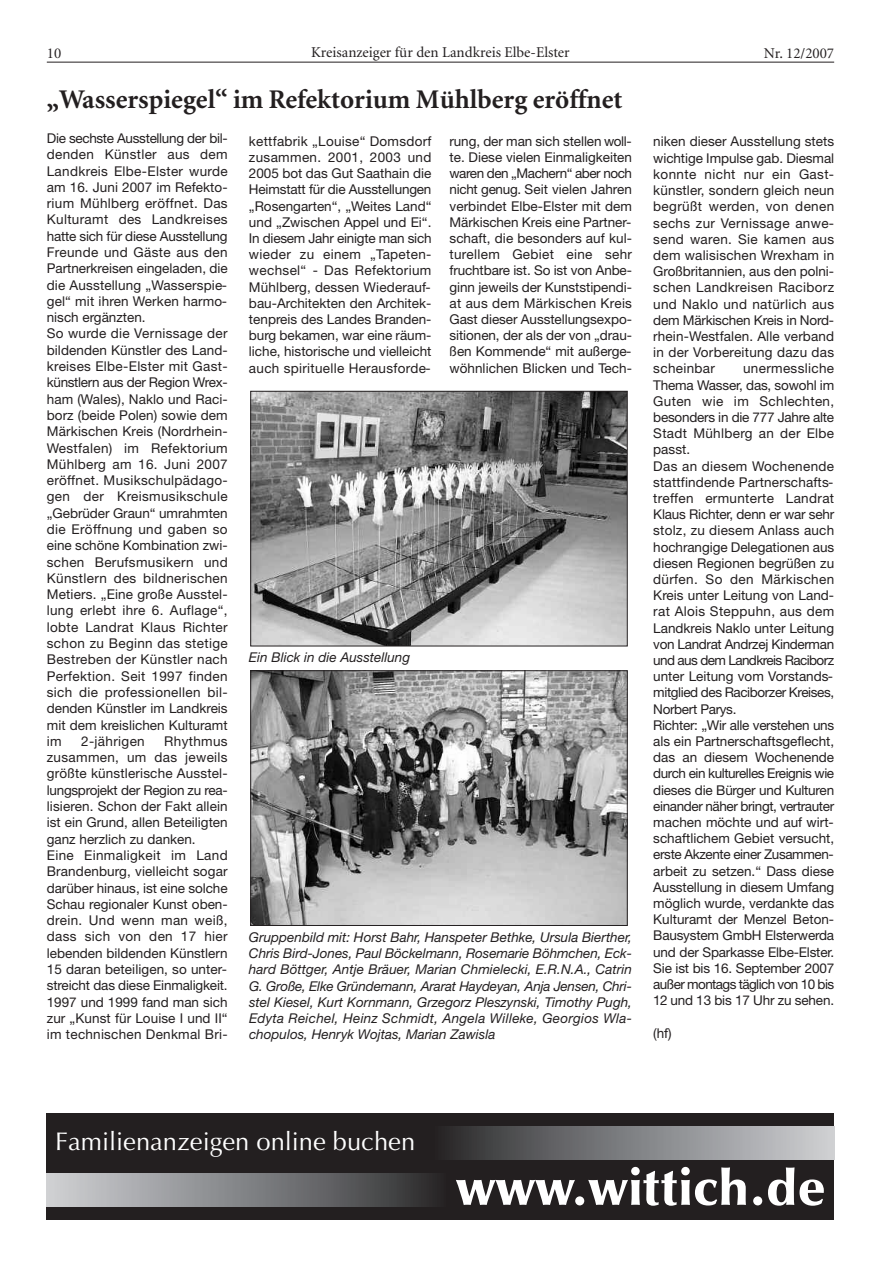
<style>
.page{position:relative;width:881px;height:1263px;background:#fff}
.page>*{position:absolute;margin:0;border:0;box-sizing:border-box;transform-origin:0 0}
.t1{font:900 51px "Optima";color:#fff}
.t2{font:700 27px "Minion";color:#231f20}
.t3{font:25.5px "Optima";color:#fff}
.t4{font:15px "Minion";color:#231f20}
.t5{font:13.5px/16.2px "Helvetica Neue LT";color:#231f20;text-align:justify}
.t6{font:13.5px/16.4px "Helvetica Neue LT";letter-spacing:.02em;color:#231f20}
.t7{font:italic 13.5px/16.2px "Helvetica Neue LT";color:#231f20;text-align:justify}
.t8{font:13.5px "Helvetica Neue LT";letter-spacing:.025em;color:#231f20}
</style>
<div class="page">
<hr style="left:47px;top:62px;width:786px;height:1px;background:#231f20">
<img style="left:252px;top:672px;width:373px;height:252px">
<div style="left:250px;top:670px;width:377px;height:256px;border:1px solid #231f20"></div>
<img style="left:252px;top:393px;width:373px;height:251px">
<div style="left:250px;top:391px;width:377px;height:255px;border:1px solid #231f20"></div>
<div style="left:47px;top:1113px;width:786px;height:107px;background:#231f20"></div>
<div style="left:47px;top:1173px;width:398px;height:33px;background:linear-gradient(to right,#d2d4d7,#2e2d2f)"></div>
<div style="left:435px;top:1126px;width:398px;height:33px;background:linear-gradient(to right,#2c2c2e,#d1d3d6)"></div>
<p class="t4" style="left:47px;top:47px;width:16px">10</p>
<p class="t4" style="left:311px;top:47px;width:260px">Kreisanzeiger für den Landkreis Elbe-Elster</p>
<p class="t4" style="left:763px;top:47px;width:72px">Nr. 12/2007</p>
<h2 class="t2" style="left:47px;top:89px;width:577px">„Wasserspiegel“ im Refektorium Mühlberg eröffnet</h2>
<p class="t6" style="left:47px;top:131px;width:182px">Die sechste Ausstellung der bil&shy;denden Künstler aus dem<br>Landkreis Elbe-Elster wurde am 16. Juni 2007 im Refekto&shy;rium Mühlberg eröffnet. Das<br>Kulturamt des Landkreises hatte sich für diese Ausstellung<br>Freunde und Gäste aus den<br>Partnerkreisen eingeladen, die die Ausstellung „Wasserspie&shy;gel“ mit ihren Werken harmo&shy;nisch ergänzten.<br>So wurde die Vernissage der bildenden Künstler des Land&shy;kreises Elbe-Elster mit Gast&shy;künstlern aus der Region Wrex&shy;ham (Wales), Naklo und Raci&shy;borz (beide Polen) sowie dem<br>Märkischen Kreis (Nordrhein-<br>Westfalen) im Refektorium<br>Mühlberg am 16. Juni 2007 eröffnet. Musikschulpädago&shy;gen der Kreismusikschule „Gebrüder Graun“ umrahmten die Eröffnung und gaben so eine schöne Kombination zwi&shy;schen Berufsmusikern und<br>Künstlern des bildnerischen<br>Metiers. „Eine große Ausstel&shy;lung erlebt ihre 6. Auflage“, lobte Landrat Klaus Richter schon zu Beginn das stetige<br>Bestreben der Künstler nach<br>Perfektion. Seit 1997 finden sich die professionellen bil&shy;denden Künstler im Landkreis mit dem kreislichen Kulturamt im</p>
<p class="t5" style="left:47px;top:734px;width:182px;text-align:left;text-indent:117px">Rhythmus zusammen, um das jeweils größte künstlerische Ausstel&shy;lungsprojekt der Region zu rea&shy;lisieren. Schon der Fakt allein ist ein Grund, allen Beteiligten ganz herzlich zu danken.<br>Eine Einmaligkeit im Land<br>Brandenburg, vielleicht sogar darüber hinaus, ist eine solche<br>Schau regionaler Kunst oben&shy;drein. Und wenn man weiß, dass sich von den 17 hier lebenden bildenden Künstlern<br>15 daran beteiligen, so unter&shy;streicht das diese Einmaligkeit.<br>1997 und 1999 fand man sich zur „Kunst für Louise I und II“ im technischen Denkmal Bri-</p>
<p class="t8" style="left:81px;top:736px;width:65px">2-jährigen</p>
<p class="t5" style="left:249px;top:134px;width:184px">kettfabrik „Louise“ Domsdorf zusammen. 2001, 2003 und 2005 bot das Gut Saathain die Heimstatt für die Ausstellungen „Rosengarten“, „Weites Land“ und „Zwischen Appel und Ei“.<br>In diesem Jahr einigte man sich wieder zu einem „Tapeten&shy;wechsel“ - Das Refektorium Mühlberg, dessen Wiederauf&shy;bau-Architekten den Architek&shy;tenpreis des Landes Branden&shy;burg bekamen, war eine räum&shy;liche, historische und vielleicht auch spirituelle Herausforde-</p>
<p class="t5" style="left:449px;top:134px;width:184px">rung, der man sich stellen woll&shy;te. Diese vielen Einmaligkeiten waren den „Machern“ aber noch nicht genug. Seit vielen Jahren verbindet Elbe-Elster mit dem Märkischen Kreis eine Partner&shy;schaft, die besonders auf kul&shy;turellem Gebiet eine sehr fruchtbare ist. So ist von Anbe&shy;ginn jeweils der Kunststipendi&shy;at aus dem Märkischen Kreis Gast dieser Ausstellungsexpo&shy;sitionen, der als der von „drau&shy;ßen Kommende“ mit außerge&shy;wöhnlichen Blicken und Tech-</p>
<p class="t5" style="left:653px;top:135px;width:182px">niken dieser Ausstellung stets wichtige Impulse gab. Diesmal konnte nicht nur ein Gast&shy;künstler, sondern gleich neun begrüßt werden, von denen sechs zur Vernissage anwe&shy;send waren. Sie kamen aus dem walisischen Wrexham in Großbritannien, aus den polni&shy;schen Landkreisen Raciborz und Naklo und natürlich aus dem Märkischen Kreis in Nord&shy;rhein-Westfalen. Alle verband in der Vorbereitung dazu das scheinbar</p>
<p class="t5" style="left:653px;top:362px;width:182px;text-align:left;text-indent:90px">unermessliche<br>Thema Wasser, das, sowohl im<br>Guten wie im Schlechten, besonders in die 777 Jahre alte<br>Stadt Mühlberg an der Elbe passt.<br>Das an diesem Wochenende stattfindende Partnerschafts&shy;treffen ermunterte Landrat<br>Klaus Richter, denn er war sehr stolz, zu diesem Anlass auch hochrangige Delegationen aus diesen Regionen begrüßen zu dürfen. So den Märkischen<br>Kreis unter Leitung von Land&shy;rat Alois Steppuhn, aus dem<br>Landkreis Naklo unter Leitung von Landrat Andrzej Kinderman und aus dem Landkreis Raciborz unter Leitung vom Vorstands&shy;mitglied des Raciborzer Kreises,<br>Norbert Parys.<br>Richter: „Wir alle verstehen uns als ein Partnerschaftsgeflecht, das an diesem Wochenende durch ein kulturelles Ereignis wie dieses die Bürger und Kulturen einander näher bringt, vertrauter machen möchte und auf wirt&shy;schaftlichem Gebiet versucht, erste Akzente einer Zusammen&shy;arbeit zu setzen.“ Dass diese<br>Ausstellung in diesem Umfang möglich wurde, verdankte das<br>Kulturamt der Menzel Beton-<br>Bausystem GmbH Elsterwerda und der Sparkasse Elbe-Elster.<br>Sie ist bis 16. September 2007 außer montags täglich von 10 bis<br>12 und 13 bis 17 Uhr zu sehen.</p>
<p class="t5" style="left:653px;top:1026px;width:20px">(hf)</p>
<p class="t7" style="left:249px;top:651px;width:163px">Ein Blick in die Ausstellung</p>
<p class="t7" style="left:249px;top:930px;width:384px">Gruppenbild mit: Horst Bahr, Hanspeter Bethke, Ursula Bierther, Chris Bird-Jones, Paul Böckelmann, Rosemarie Böhmchen, Eck&shy;hard Böttger, Antje Bräuer, Marian Chmielecki, E.R.N.A., Catrin G. Große, Elke Gründemann, Ararat Haydeyan, Anja Jensen, Chri&shy;stel Kiesel, Kurt Kornmann, Grzegorz Pleszynski, Timothy Pugh, Edyta Reichel, Heinz Schmidt, Angela Willeke, Georgios Wla&shy;chopulos, Henryk Wojtas, Marian Zawisla</p>
<h3 class="t3" style="left:55px;top:1131px;width:361px">Familienanzeigen online buchen</h3>
<h1 class="t1" style="left:455px;top:1167px;width:371px">www.wittich.de</h1>
</div>
